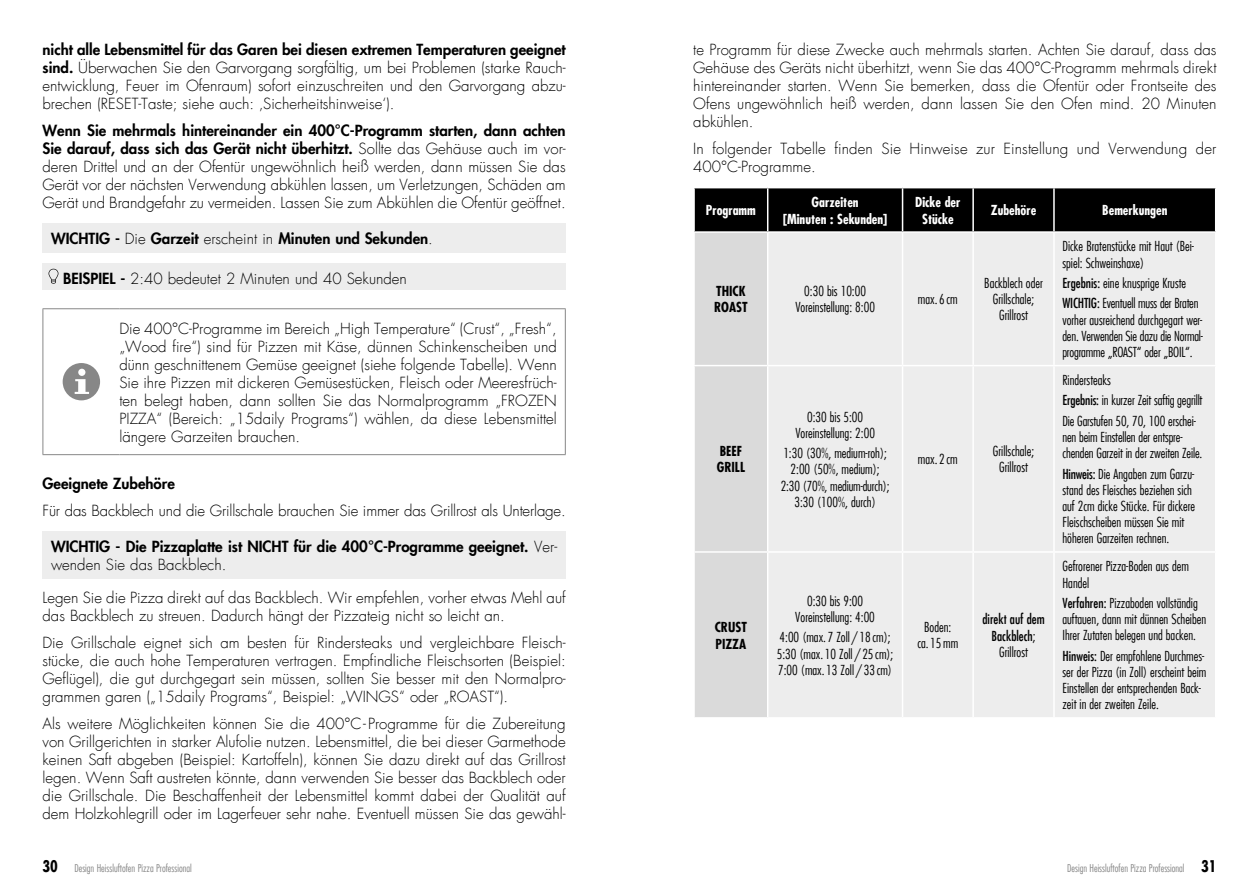
<style>
.page{position:relative;width:1259px;height:893px;background:#fff}
.page>*{position:absolute;margin:0;border:0;box-sizing:border-box;transform-origin:0 0}
.t1{font:300 15px/18px "Futura LT";color:#000;text-align:justify}
.t2{font:800 15px/18px "Futura LT";color:#000}
.t3{font:300 condensed 13.5px/16.2px "Futura LT";color:#000}
.t4{font:700 condensed 13.5px/16.5px "Futura LT";color:#fff;text-align:center}
.t5{font:condensed 13.5px/16.2px "Futura LT";color:#000;text-align:center}
.t6{font:700 condensed 13.5px/16.2px "Futura LT";color:#000}
.t7{font:300 condensed 10.5px "Futura LT";color:#878787}
.s1{font-weight:800}
.s2{font-weight:300}
.s3{font-weight:400}
.s4{font-weight:700;font-size:15.75px;color:#000}
</style>
<div class="page">
<div style="left:43px;top:223px;width:523px;height:30px;background:#ededed"></div>
<div style="left:43px;top:263px;width:523px;height:27px;background:#ededed"></div>
<svg style="left:49px;top:269px;width:9px;height:15px"></svg>
<svg style="left:44px;top:309px;width:521px;height:145px"></svg>
<hr style="left:43px;top:308px;width:76px;height:1px;background:#878787">
<hr style="left:43px;top:309px;width:1px;height:145px;background:#878787">
<hr style="left:119px;top:308px;width:447px;height:1px;background:#878787">
<hr style="left:565px;top:309px;width:1px;height:145px;background:#878787">
<hr style="left:43px;top:454px;width:76px;height:1px;background:#878787">
<hr style="left:119px;top:454px;width:447px;height:1px;background:#878787">
<svg style="left:63px;top:363px;width:37px;height:37px"></svg>
<div style="left:43px;top:531px;width:523px;height:47px;background:#ededed"></div>
<svg style="left:695px;top:188px;width:520px;height:529px;background:#868686"></svg>
<div style="left:768px;top:233px;width:447px;height:484px;background:#ededed"></div>
<hr style="left:767px;top:188px;width:1px;height:43px;background:#fff">
<hr style="left:902px;top:188px;width:1px;height:43px;background:#fff">
<hr style="left:972px;top:188px;width:2px;height:43px;background:#fff">
<hr style="left:1053px;top:188px;width:1px;height:43px;background:#fff">
<hr style="left:693px;top:231px;width:74px;height:2px;background:#fff">
<hr style="left:767px;top:231px;width:135px;height:2px;background:#fff">
<hr style="left:902px;top:231px;width:71px;height:2px;background:#fff">
<hr style="left:902px;top:233px;width:1px;height:132px;background:#fff">
<hr style="left:973px;top:231px;width:81px;height:2px;background:#fff">
<hr style="left:972px;top:233px;width:2px;height:132px;background:#fff">
<hr style="left:1054px;top:231px;width:162px;height:2px;background:#fff">
<hr style="left:1053px;top:233px;width:1px;height:132px;background:#fff">
<hr style="left:767px;top:365px;width:135px;height:1px;background:#fff">
<hr style="left:767px;top:366px;width:1px;height:185px;background:#fff">
<hr style="left:902px;top:365px;width:71px;height:1px;background:#fff">
<hr style="left:902px;top:366px;width:1px;height:185px;background:#fff">
<hr style="left:973px;top:365px;width:81px;height:1px;background:#fff">
<hr style="left:972px;top:366px;width:2px;height:185px;background:#fff">
<hr style="left:1054px;top:365px;width:162px;height:1px;background:#fff">
<hr style="left:1053px;top:366px;width:1px;height:185px;background:#fff">
<hr style="left:693px;top:551px;width:74px;height:2px;background:#fff">
<hr style="left:767px;top:551px;width:135px;height:2px;background:#fff">
<hr style="left:767px;top:553px;width:1px;height:164px;background:#fff">
<hr style="left:902px;top:551px;width:71px;height:2px;background:#fff">
<hr style="left:902px;top:553px;width:1px;height:164px;background:#fff">
<hr style="left:973px;top:551px;width:81px;height:2px;background:#fff">
<hr style="left:972px;top:553px;width:2px;height:164px;background:#fff">
<hr style="left:1054px;top:551px;width:162px;height:2px;background:#fff">
<hr style="left:1053px;top:553px;width:1px;height:164px;background:#fff">
<hr style="left:767px;top:233px;width:1px;height:132px;background:#fff">
<hr style="left:693px;top:365px;width:74px;height:1px;background:#fff">
<p class="t1" style="left:43px;top:41px;width:525px"><span class="s1">nicht alle Lebensmittel für das Garen bei diesen extremen Temperaturen geeignet sind.</span> Überwachen Sie den Garvorgang sorgfältig, um bei Problemen (starke Rauch&shy;entwicklung, Feuer im Ofenraum) sofort einzuschreiten und den Garvorgang abzu&shy;brechen (RESET-Taste; siehe auch: ‚Sicherheitshinweise‘).</p>
<p class="t1" style="left:43px;top:122px;width:525px"><span class="s1">Wenn Sie mehrmals hintereinander ein 400°C-Programm starten, dann achten Sie darauf, dass sich das Gerät nicht überhitzt.</span> Sollte das Gehäuse auch im vor&shy;deren Drittel und an der Ofentür ungewöhnlich heiß werden, dann müssen Sie das Gerät vor der nächsten Verwendung abkühlen lassen, um Verletzungen, Schäden am Gerät und Brandgefahr zu vermeiden. Lassen Sie zum Abkühlen die Ofentür geöffnet.</p>
<p class="t2" style="left:51px;top:230px;width:383px">WICHTIG - <span class="s2">Die</span> Garzeit <span class="s2">erscheint in</span> Minuten und Sekunden<span class="s2">.</span></p>
<p class="t1" style="left:63px;top:270px;width:345px"><span class="s1">BEISPIEL -</span> 2:40 bedeutet 2 Minuten und 40 Sekunden</p>
<p class="t1" style="left:119px;top:320px;width:439px">Die 400°C-Programme im Bereich „High Temperature“ (Crust“, „Fresh“, „Wood fire“) sind für Pizzen mit Käse, dünnen Schinkenscheiben und dünn geschnittenem Gemüse geeignet (siehe folgende Tabelle). Wenn Sie ihre Pizzen mit dickeren Gemüsestücken, Fleisch oder Meeresfrüch&shy;ten belegt haben, dann sollten Sie das Normalprogramm „FROZEN PIZZA“ (Bereich: „15daily Programs“) wählen, da diese Lebensmittel längere Garzeiten brauchen.</p>
<p class="t2" style="left:43px;top:474px;width:134px">Geeignete Zubehöre</p>
<p class="t1" style="left:43px;top:502px;width:525px">Für das Backblech und die Grillschale brauchen Sie immer das Grillrost als Unterlage.</p>
<p class="t2" style="left:51px;top:537px;width:508px">WICHTIG - Die Pizzaplatte ist NICHT für die 400°C-Programme geeignet. <span class="s2">Ver&shy;wenden Sie das Backblech.</span></p>
<p class="t1" style="left:43px;top:589px;width:525px">Legen Sie die Pizza direkt auf das Backblech. Wir empfehlen, vorher etwas Mehl auf das Backblech zu streuen. Dadurch hängt der Pizzateig nicht so leicht an.</p>
<p class="t1" style="left:43px;top:634px;width:525px">Die Grillschale eignet sich am besten für Rindersteaks und vergleichbare Fleisch&shy;stücke, die auch hohe Temperaturen vertragen. Empfindliche Fleischsorten (Beispiel:<br>Geflügel), die gut durchgegart sein müssen, sollten Sie besser mit den Normalpro&shy;grammen garen („15daily Programs“, Beispiel: „WINGS“ oder „ROAST“).</p>
<p class="t1" style="left:43px;top:715px;width:525px">Als weitere Möglichkeiten können Sie die 400°C- Programme für die Zubereitung von Grillgerichten in starker Alufolie nutzen. Lebensmittel, die bei dieser Garmethode keinen Saft abgeben (Beispiel: Kartoffeln), können Sie dazu direkt auf das Grillrost legen. Wenn Saft austreten könnte, dann verwenden Sie besser das Backblech oder die Grillschale. Die Beschaffenheit der Lebensmittel kommt dabei der Qualität auf dem Holzkohlegrill oder im Lagerfeuer sehr nahe. Eventuell müssen Sie das gewähl-</p>
<p class="t1" style="left:693px;top:41px;width:525px">te Programm für diese Zwecke auch mehrmals starten. Achten Sie darauf, dass das Gehäuse des Geräts nicht überhitzt, wenn Sie das 400°C-Programm mehrmals direkt hintereinander starten. Wenn Sie bemerken, dass die Ofentür oder Frontseite des Ofens ungewöhnlich heiß werden, dann lassen Sie den Ofen mind. 20 Minuten abkühlen.</p>
<p class="t1" style="left:693px;top:140px;width:524px">In folgender Tabelle finden Sie Hinweise zur Einstellung und Verwendung der<br>400°C-Programme.</p>
<p class="t4" style="left:706px;top:202px;width:51px">Programm</p>
<p class="t4" style="left:782px;top:194px;width:106px">Garzeiten<br>[Minuten : Sekunden]</p>
<p class="t4" style="left:915px;top:194px;width:47px">Dicke der<br>Stücke</p>
<p class="t4" style="left:991px;top:202px;width:47px">Zubehöre</p>
<p class="t4" style="left:1102px;top:202px;width:67px">Bemerkungen</p>
<p class="t6" style="left:714px;top:283px;width:35px">THICK<br>ROAST</p>
<p class="t3" style="left:795px;top:283px;width:81px;text-align:center">0:30 bis 10:00<br>Voreinstellung: 8:00</p>
<p class="t3" style="left:918px;top:291px;width:41px">max. 6 cm</p>
<p class="t3" style="left:984px;top:275px;width:60px;text-align:center">Backblech oder<br>Grillschale;<br>Grillrost</p>
<p class="t6" style="left:717px;top:443px;width:30px">BEEF<br>GRILL</p>
<p class="t3" style="left:795px;top:408px;width:81px;text-align:center">0:30 bis 5:00<br>Voreinstellung: 2:00</p>
<p class="t3" style="left:781px;top:445px;width:110px;text-align:center">1:30 (30%, medium-roh);<br>2:00 (50%, medium);<br>2:30 (70%, medium-durch);<br>3:30 (100%, durch)</p>
<p class="t3" style="left:918px;top:451px;width:41px">max. 2 cm</p>
<p class="t3" style="left:993px;top:443px;width:43px;text-align:center">Grillschale;<br>Grillrost</p>
<p class="t6" style="left:715px;top:619px;width:34px">CRUST<br>PIZZA</p>
<p class="t3" style="left:795px;top:593px;width:81px;text-align:center">0:30 bis 9:00<br>Voreinstellung: 4:00</p>
<p class="t3" style="left:777px;top:629px;width:118px">4:00 (max. 7 Zoll / 18 cm);<br>5:30 (max. 10 Zoll / 25 cm);<br>7:00 (max. 13 Zoll / 33 cm)</p>
<p class="t3" style="left:917px;top:619px;width:42px;text-align:center">Boden: ca. 15mm</p>
<p class="t5" style="left:982px;top:611px;width:64px">direkt auf dem<br>Backblech<span class="s2">;<br>Grillrost</span></p>
<p class="t3" style="left:1062px;top:238px;width:133px">Dicke Bratenstücke mit Haut (Bei&shy;spiel: Schweinshaxe)</p>
<p class="t3" style="left:1062px;top:273px;width:137px;line-height:20.4px"><span class="s3">Ergebnis:</span> eine knusprige Kruste<br><span class="s3">WICHTIG:</span> Eventuell muss der Braten</p>
<p class="t3" style="left:1062px;top:312px;width:142px;text-align:justify">vorher ausreichend durchgegart wer&shy;den. Verwenden Sie dazu die Normal&shy;programme „ROAST“ oder „BOIL“.</p>
<p class="t3" style="left:1062px;top:370px;width:141px;line-height:20.4px">Rindersteaks<br><span class="s3">Ergebnis:</span> in kurzer Zeit saftig gegrillt<br>Die Garstufen 50, 70, 100 erschei-</p>
<p class="t3" style="left:1062px;top:429px;width:141px">nen beim Einstellen der entspre&shy;chenden Garzeit in der zweiten Zeile.</p>
<p class="t3" style="left:1062px;top:466px;width:134px"><span class="s3">Hinweis:</span> Die Angaben zum Garzu&shy;stand des Fleisches beziehen sich auf 2cm dicke Stücke. Für dickere<br>Fleischscheiben müssen Sie mit höheren Garzeiten rechnen.</p>
<p class="t3" style="left:1062px;top:558px;width:128px">Gefrorener Pizza-Boden aus dem<br>Handel</p>
<p class="t3" style="left:1062px;top:595px;width:145px"><span class="s3">Verfahren:</span> Pizzaboden vollständig auftauen, dann mit dünnen Scheiben<br>Ihrer Zutaten belegen und backen.</p>
<p class="t3" style="left:1062px;top:648px;width:145px"><span class="s3">Hinweis:</span> Der empfohlene Durchmes&shy;ser der Pizza (in Zoll) erscheint beim Einstellen der entsprechenden Back&shy;zeit in der zweiten Zeile.</p>
<p class="t7" style="left:43px;top:862px;width:151px"><span class="s4">30</span> Design Heissluftofen Pizza Professional</p>
<p class="t7" style="left:1067px;top:862px;width:151px">Design Heissluftofen Pizza Professional <span class="s4">31</span></p>
</div>
